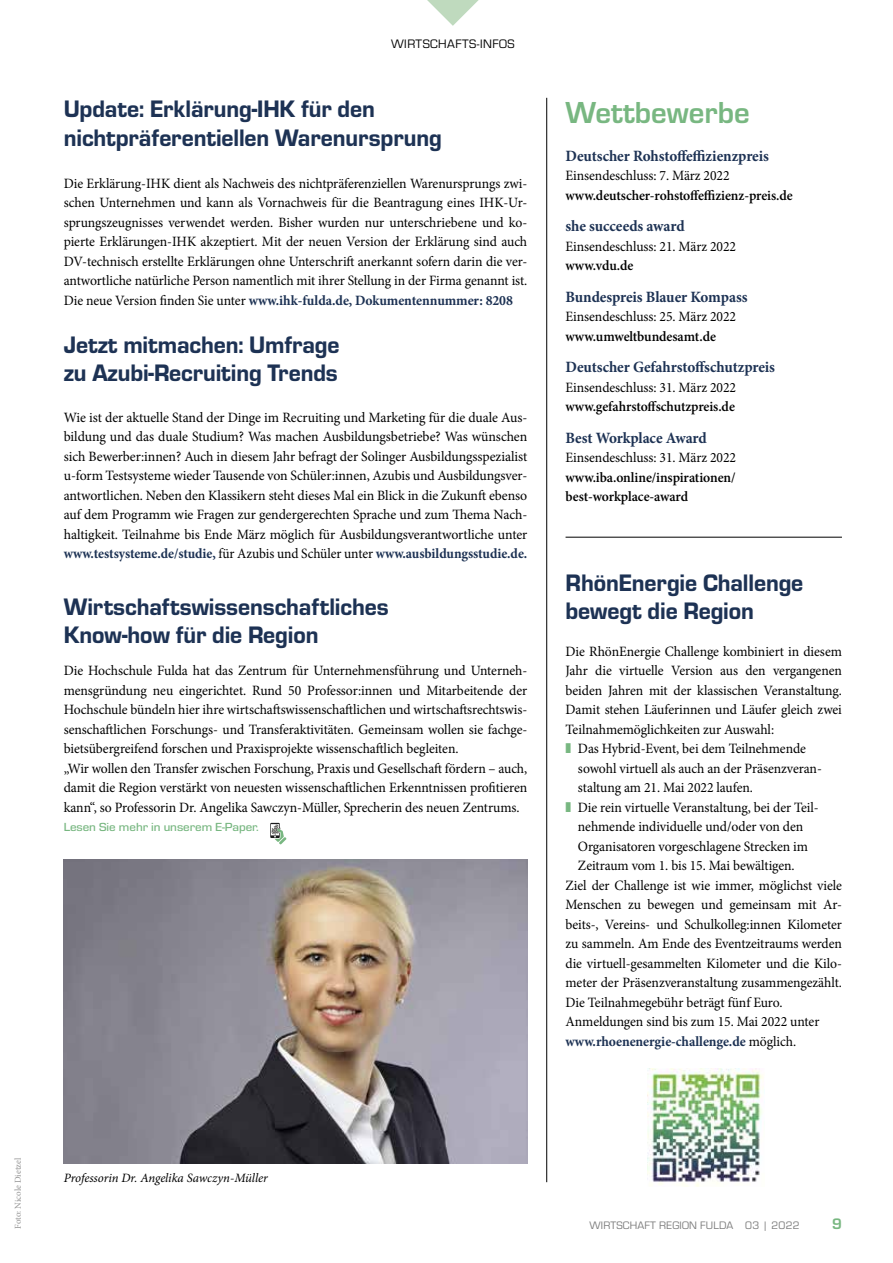
<style>
.page{position:relative;width:893px;height:1263px;background:#fff}
.page>*{position:absolute;margin:0;border:0;box-sizing:border-box;transform-origin:0 0}
.t1{font:700 31.5px "Eurostile T";color:#78b781}
.t2{font:24.75px/28.5px "Eurostile T Heav";letter-spacing:-.005em;color:#1d3254;scale:.96 1}
.t3{font:700 15.75px "Minion Pro";letter-spacing:-.005em;color:#1d3254;scale:.96 1}
.t4{font:700 15.75px "Eurostile T";color:#78b781}
.t5{font:14.25px/19.5px "Minion Pro";letter-spacing:-.005em;color:#000;scale:.96 1}
.t6{font:14.25px/19.5px "Minion Pro";letter-spacing:-.005em;color:#000;text-align:justify}
.t7{font:600 14.25px/19.5px "Minion Pro";letter-spacing:-.005em;color:#000;scale:.96 1}
.t8{font:700 14.25px "Minion Pro";letter-spacing:-.005em;color:#1d3254;scale:.96 1}
.t9{font:italic 12.75px "Minion Pro";letter-spacing:-.005em;color:#000}
.t10{font:12.75px "Eurostile T";letter-spacing:.04em;color:#000}
.t11{font:500 12.15px "Eurostile T";letter-spacing:-.005em;color:#78b781;scale:1.07 1}
.t12{font:11.25px "Eurostile T";letter-spacing:.02em;color:#7c7c7c}
.t13{font:9px "Minion Pro";color:#939393}
.s1{font-weight:700;color:#1d3254}
.s2{color:#78b781}
.s3{font-weight:400;color:#000}
</style>
<div class="page">
<svg style="left:427px;top:0;width:52px;height:26px"></svg>
<hr style="left:546px;top:98px;width:1px;height:1084px;background:#000">
<hr style="left:566px;top:537px;width:276px;height:1px;background:#000">
<img style="left:64px;top:859px;width:463px;height:304px">
<svg style="left:270px;top:823px;width:16px;height:21px"></svg>
<img style="left:647px;top:1069px;width:116px;height:117px">
<p class="t10" style="left:391px;top:37px;width:125px">WIRTSCHAFTS-INFOS</p>
<h2 class="t2" style="left:64px;top:95px;width:395px">Update: Erklärung-IHK für den nichtpräferentiellen Warenursprung</h2>
<p class="t5" style="left:64px;top:173px;width:484px;text-align:justify">Die Erklärung-IHK dient als Nachweis des nichtpräferenziellen Warenursprungs zwi&shy;schen Unternehmen und kann als Vornachweis für die Beantragung eines IHK-Ur&shy;sprungszeugnisses verwendet werden. Bisher wurden nur unterschriebene und ko&shy;pierte Erklärungen-IHK akzeptiert. Mit der neuen Version der Erklärung sind auch DV-technisch erstellte Erklärungen ohne Unterschrift anerkannt sofern darin die ver&shy;antwortliche natürliche Person namentlich mit ihrer Stellung in der Firma genannt ist.<br>Die neue Version finden Sie unter <span class="s1">www.ihk-fulda.de, Dokumentennummer: 8208</span></p>
<h2 class="t2" style="left:64px;top:330px;width:289px">Jetzt mitmachen: Umfrage zu Azubi-Recruiting Trends</h2>
<p class="t6" style="left:64px;top:407px;width:465px">Wie ist der aktuelle Stand der Dinge im Recruiting und Marketing für die duale Aus&shy;bildung und das duale Studium? Was machen Ausbildungsbetriebe? Was wünschen sich Bewerber:innen? Auch in diesem Jahr befragt der Solinger Ausbildungsspezialist u-form Testsysteme wieder Tausende von Schüler:innen, Azubis und Ausbildungsver&shy;antwortlichen. Neben den Klassikern steht dieses Mal ein Blick in die Zukunft ebenso auf dem Programm wie Fragen zur gendergerechten Sprache und zum Thema Nach&shy;haltigkeit. Teilnahme bis Ende März möglich für Ausbildungsverantwortliche unter <span class="s1">www.testsysteme.de/studie,</span> für Azubis und Schüler unter <span class="s1">www.ausbildungsstudie.de.</span></p>
<h2 class="t2" style="left:64px;top:592px;width:340px">Wirtschaftswissenschaftliches<br>Know-how für die Region</h2>
<p class="t5" style="left:64px;top:661px;width:484px">Die Hochschule Fulda hat das Zentrum für Unternehmensführung und Unterneh&shy;mensgründung neu eingerichtet. Rund 50 Professor:innen und Mitarbeitende der Hochschule bündeln hier ihre wirtschaftswissenschaftlichen und wirtschaftsrechtswis&shy;senschaftlichen Forschungs- und Transferaktivitäten. Gemeinsam wollen sie fachge&shy;bietsübergreifend forschen und Praxisprojekte wissenschaftlich begleiten.<br>„Wir wollen den Transfer zwischen Forschung, Praxis und Gesellschaft fördern – auch, damit die Region verstärkt von neuesten wissenschaftlichen Erkenntnissen profitieren kann“, so Professorin Dr. Angelika Sawczyn-Müller, Sprecherin des neuen Zentrums.</p>
<p class="t11" style="left:64px;top:820px;width:184px">Lesen Sie mehr in unserem E-Paper.</p>
<h1 class="t1" style="left:566px;top:95px;width:186px">Wettbewerbe</h1>
<p class="t3" style="left:566px;top:145px;width:213px">Deutscher Rohstoffeffizienzpreis</p>
<p class="t5" style="left:566px;top:166px;width:172px">Einsendeschluss: 7. März 2022</p>
<p class="t7" style="left:566px;top:185px;width:238px">www.deutscher-rohstoffeffizienz-preis.de</p>
<p class="t3" style="left:566px;top:215px;width:126px">she succeeds award</p>
<p class="t5" style="left:566px;top:237px;width:179px">Einsendeschluss: 21. März 2022</p>
<p class="t7" style="left:566px;top:256px;width:72px">www.vdu.de</p>
<p class="t3" style="left:566px;top:286px;width:191px">Bundespreis Blauer Kompass</p>
<p class="t5" style="left:566px;top:307px;width:179px">Einsendeschluss: 25. März 2022</p>
<p class="t7" style="left:566px;top:326px;width:158px">www.umweltbundesamt.de</p>
<p class="t3" style="left:566px;top:356px;width:220px">Deutscher Gefahrstoffschutzpreis</p>
<p class="t5" style="left:566px;top:378px;width:179px">Einsendeschluss: 31. März 2022</p>
<p class="t7" style="left:566px;top:397px;width:178px">www.gefahrstoffschutzpreis.de</p>
<p class="t3" style="left:566px;top:427px;width:149px">Best Workplace Award</p>
<p class="t5" style="left:566px;top:448px;width:179px">Einsendeschluss: 31. März 2022</p>
<p class="t7" style="left:566px;top:467px;width:179px">www.iba.online/inspirationen/ best-workplace-award</p>
<h2 class="t2" style="left:566px;top:568px;width:249px">RhönEnergie Challenge bewegt die Region</h2>
<p class="t5" style="left:566px;top:641px;width:289px">Die RhönEnergie Challenge kombiniert in diesem Jahr die virtuelle Version aus den vergangenen beiden Jahren mit der klassischen Veranstaltung.<br>Damit stehen Läuferinnen und Läufer gleich zwei Teilnahmemöglichkeiten zur Auswahl:<br><span class="s2">❚</span> Das Hybrid-Event, bei dem Teilnehmende</p>
<p class="t5" style="left:578px;top:758px;width:256px">sowohl virtuell als auch an der Präsenzveran-</p>
<p class="t5" style="left:578px;top:778px;width:184px">staltung am 21. Mai 2022 laufen.</p>
<p class="t5" style="left:566px;top:797px;width:265px"><span class="s2">❚</span> Die rein virtuelle Veranstaltung, bei der Teil-</p>
<p class="t5" style="left:578px;top:817px;width:236px">nehmende individuelle und/oder von den</p>
<p class="t5" style="left:578px;top:836px;width:241px">Organisatoren vorgeschlagene Strecken im</p>
<p class="t5" style="left:578px;top:856px;width:227px">Zeitraum vom 1. bis 15. Mai bewältigen.</p>
<p class="t5" style="left:566px;top:875px;width:289px">Ziel der Challenge ist wie immer, möglichst viele</p>
<p class="t5" style="left:566px;top:895px;width:289px">Menschen zu bewegen und gemeinsam mit Ar-</p>
<p class="t5" style="left:566px;top:914px;width:289px">beits-, Vereins- und Schulkolleg:innen Kilometer</p>
<p class="t5" style="left:566px;top:934px;width:289px">zu sammeln. Am Ende des Eventzeitraums werden</p>
<p class="t5" style="left:566px;top:953px;width:289px">die virtuell-gesammelten Kilometer und die Kilo-</p>
<p class="t5" style="left:566px;top:973px;width:289px">meter der Präsenzveranstaltung zusammengezählt.</p>
<p class="t5" style="left:566px;top:992px;width:227px">Die Teilnahmegebühr beträgt fünf Euro.</p>
<p class="t5" style="left:566px;top:1012px;width:266px">Anmeldungen sind bis zum 15. Mai 2022 unter</p>
<p class="t8" style="left:566px;top:1031px;width:242px">www.rhoenenergie-challenge.de <span class="s3">möglich.</span></p>
<p class="t13" style="left:12px;top:1229px;width:73px;rotate:-90deg">Foto: Nicole Dietzel</p>
<p class="t9" style="left:64px;top:1169px;width:206px">Professorin Dr. Angelika Sawczyn-Müller</p>
<p class="t12" style="left:589px;top:1219px;width:212px">WIRTSCHAFT REGION FULDA 03 | 2022</p>
<p class="t4" style="left:832px;top:1215px;width:11px">9</p>
</div>
